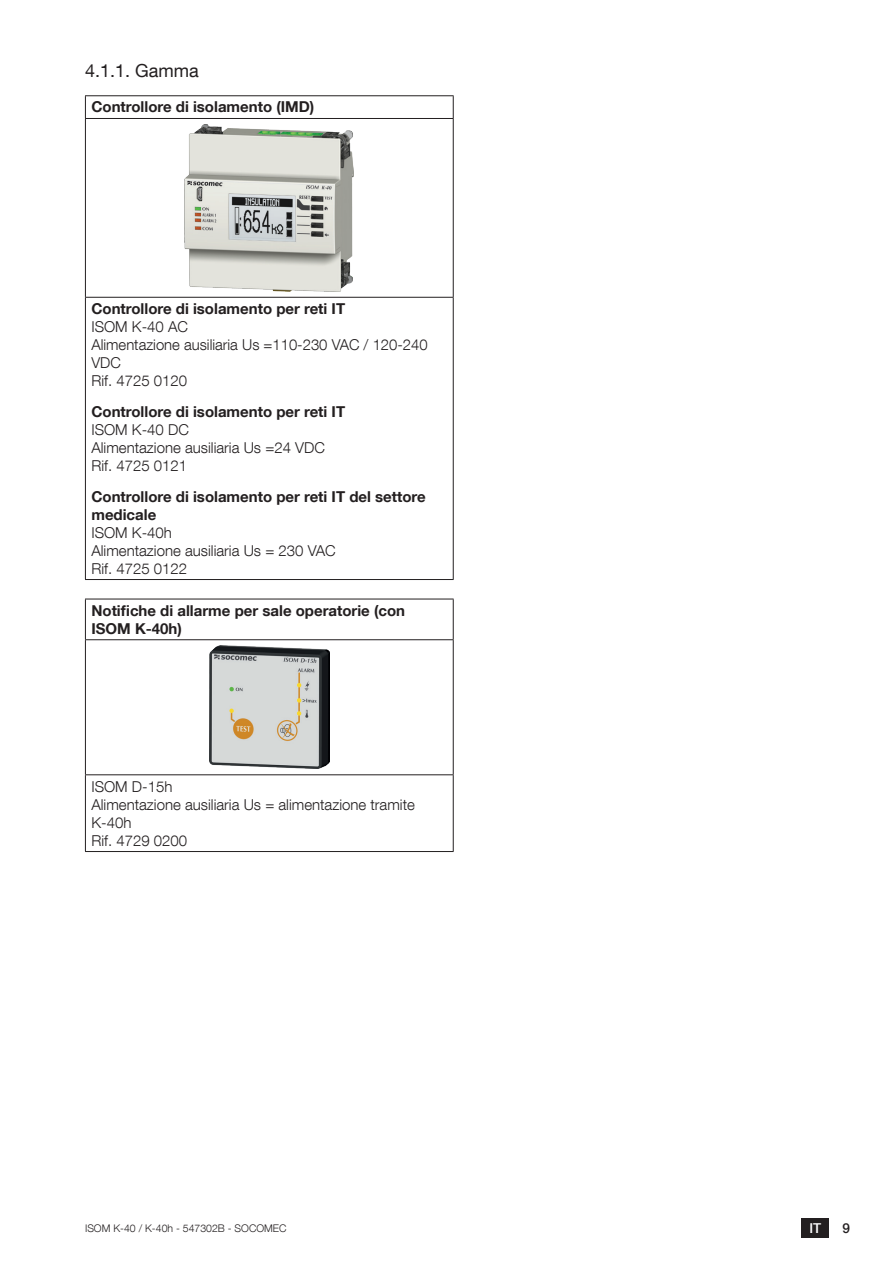
<style>
.page{position:relative;width:893px;height:1263px;background:#fff}
.page>*{position:absolute;margin:0;border:0;box-sizing:border-box;transform-origin:0 0}
.t1{font:18px "Helvetica Neue LT Com";color:#231f20}
.t2{font:300 15px/18px "Helvetica Neue LT Com";color:#231f20}
.t3{font:700 15px/18px "Helvetica Neue LT Com";color:#231f20}
.t4{font:500 13.65px "Helvetica Neue LT Com";color:#fff}
.t5{font:500 13.65px "Helvetica Neue LT Com";color:#231f20}
.t6{font:300 10.5px "Helvetica Neue LT Com";color:#231f20}
</style>
<div class="page">
<div style="left:801px;top:1218px;width:28px;height:19px;background:#231f20"></div>
<hr style="left:85px;top:95px;width:369px;height:1px;background:#231f20">
<svg style="left:85px;top:96px;width:1px;height:22px"></svg>
<svg style="left:453px;top:96px;width:1px;height:22px"></svg>
<hr style="left:85px;top:118px;width:369px;height:1px;background:#231f20">
<hr style="left:85px;top:119px;width:1px;height:178px;background:#231f20">
<hr style="left:453px;top:119px;width:1px;height:178px;background:#231f20">
<hr style="left:85px;top:297px;width:369px;height:1px;background:#231f20">
<hr style="left:85px;top:298px;width:1px;height:281px;background:#231f20">
<hr style="left:453px;top:298px;width:1px;height:281px;background:#231f20">
<hr style="left:85px;top:579px;width:369px;height:1px;background:#231f20">
<img style="left:185px;top:124px;width:169px;height:167px">
<hr style="left:85px;top:599px;width:369px;height:1px;background:#231f20">
<hr style="left:85px;top:599px;width:1px;height:40px;background:#231f20">
<hr style="left:453px;top:599px;width:1px;height:40px;background:#231f20">
<hr style="left:85px;top:639px;width:369px;height:1px;background:#231f20">
<hr style="left:85px;top:640px;width:1px;height:134px;background:#231f20">
<hr style="left:453px;top:640px;width:1px;height:134px;background:#231f20">
<hr style="left:85px;top:774px;width:369px;height:1px;background:#231f20">
<hr style="left:85px;top:775px;width:1px;height:76px;background:#231f20">
<hr style="left:453px;top:775px;width:1px;height:76px;background:#231f20">
<hr style="left:85px;top:851px;width:369px;height:1px;background:#231f20">
<img style="left:209px;top:646px;width:120px;height:123px">
<p class="t1" style="left:85px;top:59px;width:115px">4.1.1. Gamma</p>
<p class="t3" style="left:91px;top:98px;width:224px">Controllore di isolamento (IMD)</p>
<p class="t3" style="left:91px;top:299px;width:255px">Controllore di isolamento per reti IT</p>
<p class="t2" style="left:91px;top:317px;width:338px">ISOM K-40 AC<br>Alimentazione ausiliaria Us =110-230 VAC / 120-240<br>VDC<br>Rif. 4725 0120</p>
<p class="t3" style="left:91px;top:402px;width:255px">Controllore di isolamento per reti IT</p>
<p class="t2" style="left:91px;top:420px;width:235px">ISOM K-40 DC<br>Alimentazione ausiliaria Us =24 VDC<br>Rif. 4725 0121</p>
<p class="t3" style="left:91px;top:487px;width:336px">Controllore di isolamento per reti IT del settore medicale</p>
<p class="t2" style="left:91px;top:523px;width:246px">ISOM K-40h<br>Alimentazione ausiliaria Us = 230 VAC<br>Rif. 4725 0122</p>
<p class="t3" style="left:91px;top:601px;width:315px">Notifiche di allarme per sale operatorie (con<br>ISOM K-40h)</p>
<p class="t2" style="left:91px;top:777px;width:325px">ISOM D-15h<br>Alimentazione ausiliaria Us = alimentazione tramite<br>K-40h<br>Rif. 4729 0200</p>
<p class="t6" style="left:85px;top:1221px;width:203px">ISOM K-40 / K-40h - 547302B - SOCOMEC</p>
<p class="t4" style="left:809px;top:1220px;width:13px">IT</p>
<p class="t5" style="left:842px;top:1220px;width:9px">9</p>
</div>
